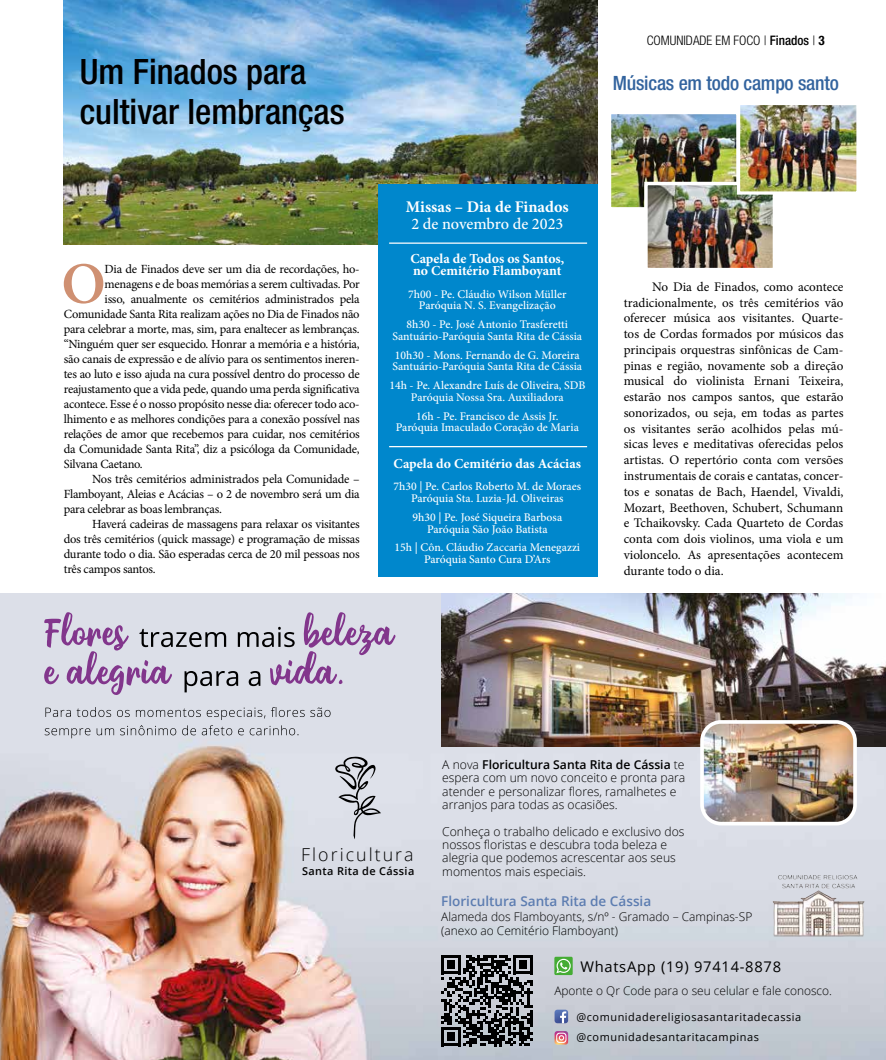
<style>
.page{position:relative;width:886px;height:1060px;background:#fff}
.page>*{position:absolute;margin:0;border:0;box-sizing:border-box;transform-origin:0 0}
.t1{font:600 58.62px "Minion Pro";color:#cf9072}
.t2{font:500 condensed 35px/40px "Helvetica Neue LT Std";color:#000}
.t3{font:500 condensed 19.75px "Helvetica Neue LT Std";letter-spacing:-.01em;color:#32639e}
.t4{font:300 17.75px "Open Sans";letter-spacing:.115em;color:#000}
.t5{font:700 16.25px "Minion Pro";color:#fff}
.t6{font:500 16.25px "Minion Pro";color:#fff}
.t7{font:14.75px "Open Sans";letter-spacing:.05em;color:#000}
.t8{font:700 13.75px/11.8px "Minion Pro";color:#fff}
.t9{font:600 13.5px "Open Sans";color:#5d7db1}
.t10{font:13.12px/15.8px "Minion Pro";color:#000;text-align:justify}
.t11{font:300 condensed 13.12px "Helvetica Neue LT Std";color:#000}
.t12{font:12.5px "Minion Pro";letter-spacing:-.02em;color:#000}
.t13{font:300 12.12px/13.4px "Open Sans";color:#000}
.t14{font:300 12px/14.4px "Open Sans";color:#000}
.t15{font:300 11.88px "Open Sans";color:#000}
.t16{font:500 11.75px/11.8px "Minion Pro";color:#fff;text-align:center}
.t17{font:11px/20.8px "Open Sans";letter-spacing:.05em;color:#000}
.t18{font:600 10.88px "Open Sans";letter-spacing:.035em;color:#000}
.s1{font-weight:500}
.s2{font-weight:700}
.s3{font-weight:600}
</style>
<div class="page">
<img style="left:64px;top:0;width:534px;height:244px">
<img style="left:0;top:594px;width:886px;height:465px">
<svg style="left:335px;top:756px;width:46px;height:83px;background:#b8bbc2"></svg>
<img style="left:771px;top:853px;width:95px;height:96px">
<img style="left:442px;top:594px;width:444px;height:153px">
<img style="left:703px;top:722px;width:152px;height:101px">
<div style="left:700px;top:720px;width:157px;height:105px;border:4px solid #fff;border-radius:19px"></div>
<svg style="left:45px;top:707px;width:285px;height:31px;background:#c8cbd3"></svg>
<svg style="left:44px;top:612px;width:352px;height:83px;background:#c6bed1"></svg>
<div style="left:554px;top:956px;width:19px;height:19px;background:#45ac34"></div>
<svg style="left:556px;top:958px;width:15px;height:15px"></svg>
<svg style="left:441px;top:954px;width:92px;height:92px;background:#585a5e"></svg>
<img style="left:554px;top:1009px;width:14px;height:14px">
<svg style="left:560px;top:1011px;width:6px;height:12px"></svg>
<img style="left:554px;top:1031px;width:14px;height:13px">
<svg style="left:556px;top:1032px;width:10px;height:10px"></svg>
<div style="left:378px;top:184px;width:220px;height:393px;background:#0087cc"></div>
<hr style="left:389px;top:242px;width:198px;height:2px;background:#fff">
<hr style="left:389px;top:446px;width:198px;height:1px;background:#fff">
<img style="left:612px;top:115px;width:124px;height:91px">
<div style="left:608px;top:111px;width:132px;height:99px;border:3px solid #fff"></div>
<img style="left:648px;top:186px;width:124px;height:81px">
<div style="left:644px;top:182px;width:132px;height:89px;border:3px solid #fff"></div>
<img style="left:741px;top:106px;width:114px;height:85px">
<div style="left:737px;top:102px;width:122px;height:93px;border:3px solid #fff"></div>
<h2 class="t2" style="left:80px;top:51px;width:266px">Um Finados para cultivar lembranças</h2>
<h1 class="t1" style="left:61px;top:243px;width:46px">O</h1>
<p class="t12" style="left:105px;top:260px;width:257px">Dia de Finados deve ser um dia de recordações, ho-</p>
<p class="t12" style="left:105px;top:275px;width:257px">menagens e de boas memórias a serem cultivadas. Por</p>
<p class="t12" style="left:105px;top:290px;width:257px">isso, anualmente os cemitérios administrados pela</p>
<p class="t12" style="left:64px;top:305px;width:297px">Comunidade Santa Rita realizam ações no Dia de Finados não</p>
<p class="t12" style="left:64px;top:320px;width:297px">para celebrar a morte, mas, sim, para enaltecer as lembranças.</p>
<p class="t12" style="left:64px;top:335px;width:297px">“Ninguém quer ser esquecido. Honrar a memória e a história,</p>
<p class="t12" style="left:64px;top:350px;width:297px">são canais de expressão e de alívio para os sentimentos ineren-</p>
<p class="t12" style="left:64px;top:365px;width:297px">tes ao luto e isso ajuda na cura possível dentro do processo de</p>
<p class="t12" style="left:64px;top:380px;width:297px">reajustamento que a vida pede, quando uma perda significativa</p>
<p class="t12" style="left:64px;top:395px;width:297px">acontece. Esse é o nosso propósito nesse dia: oferecer todo aco-</p>
<p class="t12" style="left:64px;top:410px;width:297px">lhimento e as melhores condições para a conexão possível nas</p>
<p class="t12" style="left:64px;top:425px;width:297px">relações de amor que recebemos para cuidar, nos cemitérios</p>
<p class="t12" style="left:64px;top:440px;width:297px">da Comunidade Santa Rita”, diz a psicóloga da Comunidade,</p>
<p class="t12" style="left:64px;top:455px;width:81px">Silvana Caetano.</p>
<p class="t12" style="left:92px;top:470px;width:269px">Nos três cemitérios administrados pela Comunidade –</p>
<p class="t12" style="left:64px;top:485px;width:297px">Flamboyant, Aleias e Acácias – o 2 de novembro será um dia</p>
<p class="t12" style="left:64px;top:500px;width:160px">para celebrar as boas lembranças.</p>
<p class="t12" style="left:92px;top:515px;width:269px">Haverá cadeiras de massagens para relaxar os visitantes</p>
<p class="t12" style="left:64px;top:530px;width:297px">dos três cemitérios (quick massage) e programação de missas</p>
<p class="t12" style="left:64px;top:545px;width:297px">durante todo o dia. São esperadas cerca de 20 mil pessoas nos</p>
<p class="t12" style="left:64px;top:560px;width:93px">três campos santos.</p>
<p class="t11" style="left:647px;top:33px;width:179px">COMUNIDADE EM FOCO | <span class="s1">Finados</span> | <span class="s2">3</span></p>
<h3 class="t3" style="left:613px;top:71px;width:228px">Músicas em todo campo santo</h3>
<h3 class="t5" style="left:406px;top:195px;width:165px">Missas – Dia de Finados</h3>
<h3 class="t6" style="left:411px;top:213px;width:154px">2 de novembro de 2023</h3>
<p class="t8" style="left:410px;top:253px;width:155px">Capela de Todos os Santos, no Cemitério Flamboyant</p>
<p class="t16" style="left:408px;top:288px;width:160px">7h00 - Pe. Cláudio Wilson Müller<br>Paróquia N. S. Evangelização</p>
<p class="t16" style="left:392px;top:318px;width:191px">8h30 - Pe. José Antonio Trasferetti<br>Santuário-Paróquia Santa Rita de Cássia</p>
<p class="t16" style="left:392px;top:349px;width:191px;text-align:left">10h30 - Mons. Fernando de G. Moreira<br>Santuário-Paróquia Santa Rita de Cássia</p>
<p class="t16" style="left:389px;top:379px;width:197px">14h - Pe. Alexandre Luís de Oliveira, SDB<br>Paróquia Nossa Sra. Auxiliadora</p>
<p class="t16" style="left:396px;top:410px;width:185px">16h - Pe. Francisco de Assis Jr.<br>Paróquia Imaculado Coração de Maria</p>
<p class="t8" style="left:394px;top:457px;width:189px">Capela do Cemitério das Acácias</p>
<p class="t16" style="left:393px;top:481px;width:189px">7h30 | Pe. Carlos Roberto M. de Moraes<br>Paróquia Sta. Luzia-Jd. Oliveiras</p>
<p class="t16" style="left:412px;top:511px;width:151px">9h30 | Pe. José Siqueira Barbosa<br>Paróquia São João Batista</p>
<p class="t16" style="left:394px;top:542px;width:187px">15h | Côn. Cláudio Zaccaria Menegazzi<br>Paróquia Santo Cura D’Ars</p>
<p class="t10" style="left:624px;top:279px;width:221px;text-indent:28px">No Dia de Finados, como acontece tradicionalmente, os três cemitérios vão oferecer música aos visitantes. Quarte&shy;tos de Cordas formados por músicos das principais orquestras sinfônicas de Cam&shy;pinas e região, novamente sob a direção musical do violinista Ernani Teixeira, estarão nos campos santos, que estarão sonorizados, ou seja, em todas as partes os visitantes serão acolhidos pelas mú&shy;sicas leves e meditativas oferecidas pelos artistas. O repertório conta com versões instrumentais de corais e cantatas, concer&shy;tos e sonatas de Bach, Haendel, Vivaldi, Mozart, Beethoven, Schubert, Schumann e Tchaikovsky. Cada Quarteto de Cordas conta com dois violinos, uma viola e um violoncelo. As apresentações acontecem durante todo o dia.</p>
<h3 class="t4" style="left:301px;top:842px;width:114px">Floricultura</h3>
<p class="t18" style="left:302px;top:864px;width:114px">Santa Rita de Cássia</p>
<p class="t13" style="left:442px;top:757px;width:244px">A nova <span class="s3">Floricultura Santa Rita de Cássia</span> te espera com um novo conceito e pronta para atender e personalizar flores, ramalhetes e arranjos para todas as ocasiões.</p>
<p class="t13" style="left:442px;top:824px;width:244px">Conheça o trabalho delicado e exclusivo dos nossos floristas e descubra toda beleza e alegria que podemos acrescentar aos seus momentos mais especiais.</p>
<p class="t9" style="left:441px;top:892px;width:212px">Floricultura Santa Rita de Cássia</p>
<p class="t14" style="left:441px;top:908px;width:313px">Alameda dos Flamboyants, s/nº - Gramado – Campinas-SP (anexo ao Cemitério Flamboyant)</p>
<p class="t7" style="left:580px;top:956px;width:202px">WhatsApp (19) 97414-8878</p>
<p class="t15" style="left:554px;top:982px;width:279px">Aponte o Qr Code para o seu celular e fale conosco.</p>
<p class="t17" style="left:576px;top:1005px;width:226px">@comunidadereligiosasantaritadecassia @comunidadesantaritacampinas</p>
</div>
